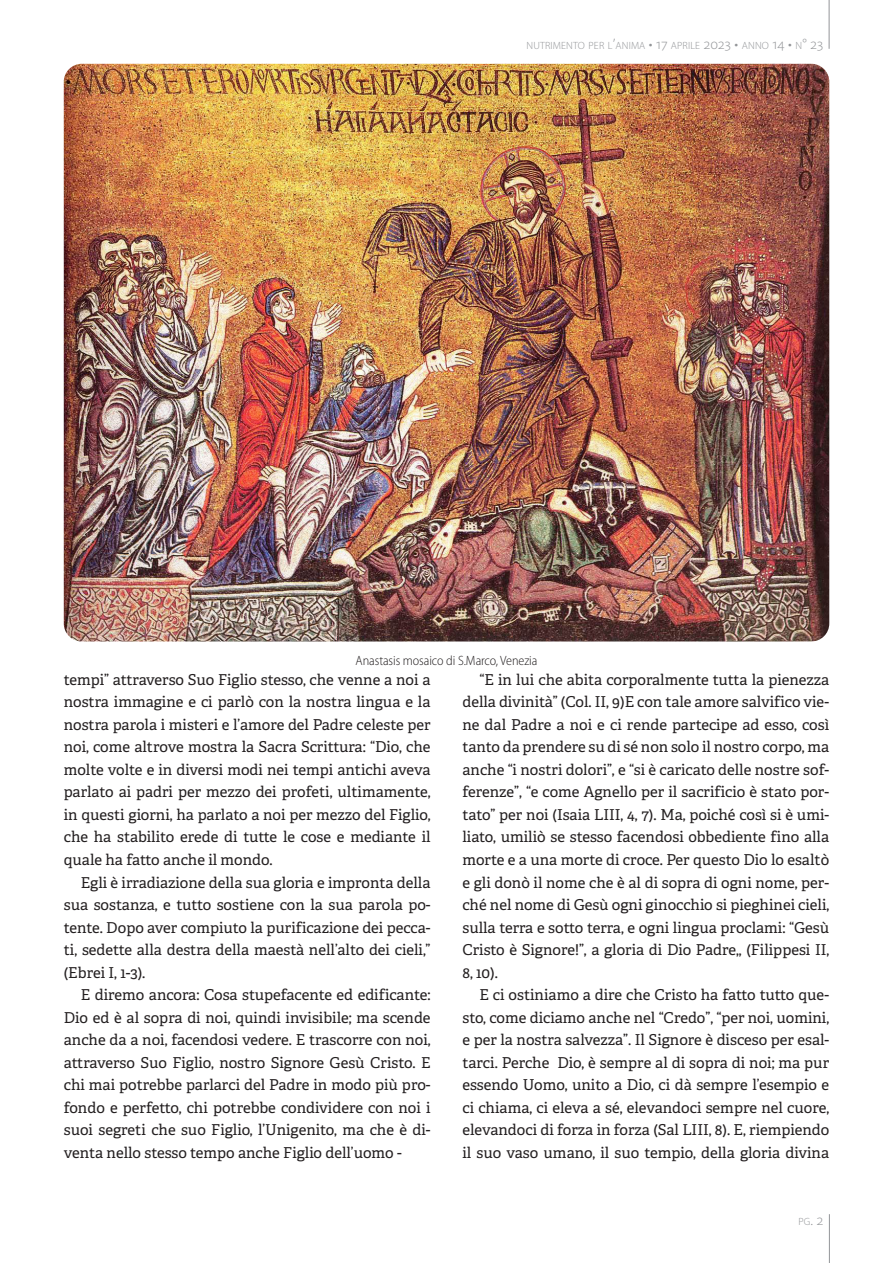
<style>
.page{position:relative;width:893px;height:1263px;background:#fff}
.page>*{position:absolute;margin:0;border:0;box-sizing:border-box;transform-origin:0 0}
.Text{font:15px/22.5px "Adelle";color:#231f20;text-align:justify}
.Descriere_imagine{font:300 semi-condensed 13.5px "Myriad Pro";letter-spacing:-.005em;color:#231f20}
.t1{font:300 10.5px "Myriad Pro";letter-spacing:.015em;color:#939598}
.s1{font-size:15px}
</style>
<div class="page">
<hr style="left:829px;top:0;width:1px;height:49px;background:#939598">
<hr style="left:829px;top:1214px;width:1px;height:49px;background:#939598">
<img style="left:64px;top:64px;width:765px;height:577px">
<p class="t1" style="left:526px;top:39px;width:298px">NUTRIMENTO PER L<span class="s1">’</span>ANIMA <span class="s1">• 17</span> APRILE <span class="s1">2023 •</span> ANNO <span class="s1">14 •</span> N<span class="s1">° 23</span></p>
<p class="Descriere_imagine" style="left:356px;top:653px;width:183px">Anastasis mosaico di S.Marco, Venezia</p>
<p class="Text" style="left:64px;top:669px;width:368px">tempi” attraverso Suo Figlio stesso, che venne a noi a nostra immagine e ci parlò con la nostra lingua e la nostra parola i misteri e l’amore del Padre celeste per noi, come altrove mostra la Sacra Scrittura: “Dio, che molte volte e in diversi modi nei tempi antichi aveva parlato ai padri per mezzo dei profeti, ultimamente, in questi giorni, ha parlato a noi per mezzo del Figlio, che ha stabilito erede di tutte le cose e mediante il quale ha fatto anche il mondo.</p>
<p class="Text" style="left:64px;top:871px;width:368px;text-indent:17px">Egli è irradiazione della sua gloria e impronta della sua sostanza, e tutto sostiene con la sua parola po&shy;tente. Dopo aver compiuto la purificazione dei pecca&shy;ti, sedette alla destra della maestà nell’alto dei cieli,” (Ebrei I, 1-3).</p>
<p class="Text" style="left:64px;top:984px;width:368px;text-indent:17px">E diremo ancora: Cosa stupefacente ed edificante:<br>Dio ed è al sopra di noi, quindi invisibile; ma scende anche da a noi, facendosi vedere. E trascorre con noi, attraverso Suo Figlio, nostro Signore Gesù Cristo. E chi mai potrebbe parlarci del Padre in modo più pro&shy;fondo e perfetto, chi potrebbe condividere con noi i suoi segreti che suo Figlio, l’Unigenito, ma che è di&shy;venta nello stesso tempo anche Figlio dell’uomo -</p>
<p class="Text" style="left:462px;top:669px;width:368px;text-indent:17px">“E in lui che abita corporalmente tutta la pienezza della divinità” (Col. II, 9)E con tale amore salvifico vie&shy;ne dal Padre a noi e ci rende partecipe ad esso, così tanto da prendere su di sé non solo il nostro corpo, ma anche “i nostri dolori”, e “si è caricato delle nostre sof&shy;ferenze”, “e come Agnello per il sacrificio è stato por&shy;tato” per noi (Isaia LIII, 4, 7). Ma, poiché così si è umi&shy;liato, umiliò se stesso facendosi obbediente fino alla morte e a una morte di croce. Per questo Dio lo esaltò e gli donò il nome che è al di sopra di ogni nome, per&shy;ché nel nome di Gesù ogni ginocchio si pieghinei cieli, sulla terra e sotto terra, e ogni lingua proclami: “Gesù Cristo è Signore!”, a gloria di Dio Padre,, (Filippesi II, 8, 10).</p>
<p class="Text" style="left:462px;top:984px;width:368px;text-indent:17px">E ci ostiniamo a dire che Cristo ha fatto tutto que&shy;sto, come diciamo anche nel “Credo”, “per noi, uomini, e per la nostra salvezza”. Il Signore è disceso per esal&shy;tarci. Perche Dio, è sempre al di sopra di noi; ma pur essendo Uomo, unito a Dio, ci dà sempre l’esempio e ci chiama, ci eleva a sé, elevandoci sempre nel cuore, elevandoci di forza in forza (Sal LIII, 8). E, riempiendo il suo vaso umano, il suo tempio, della gloria divina</p>
<p class="t1" style="left:798px;top:1215px;width:26px">PG<span class="s1">. 2</span></p>
</div>
